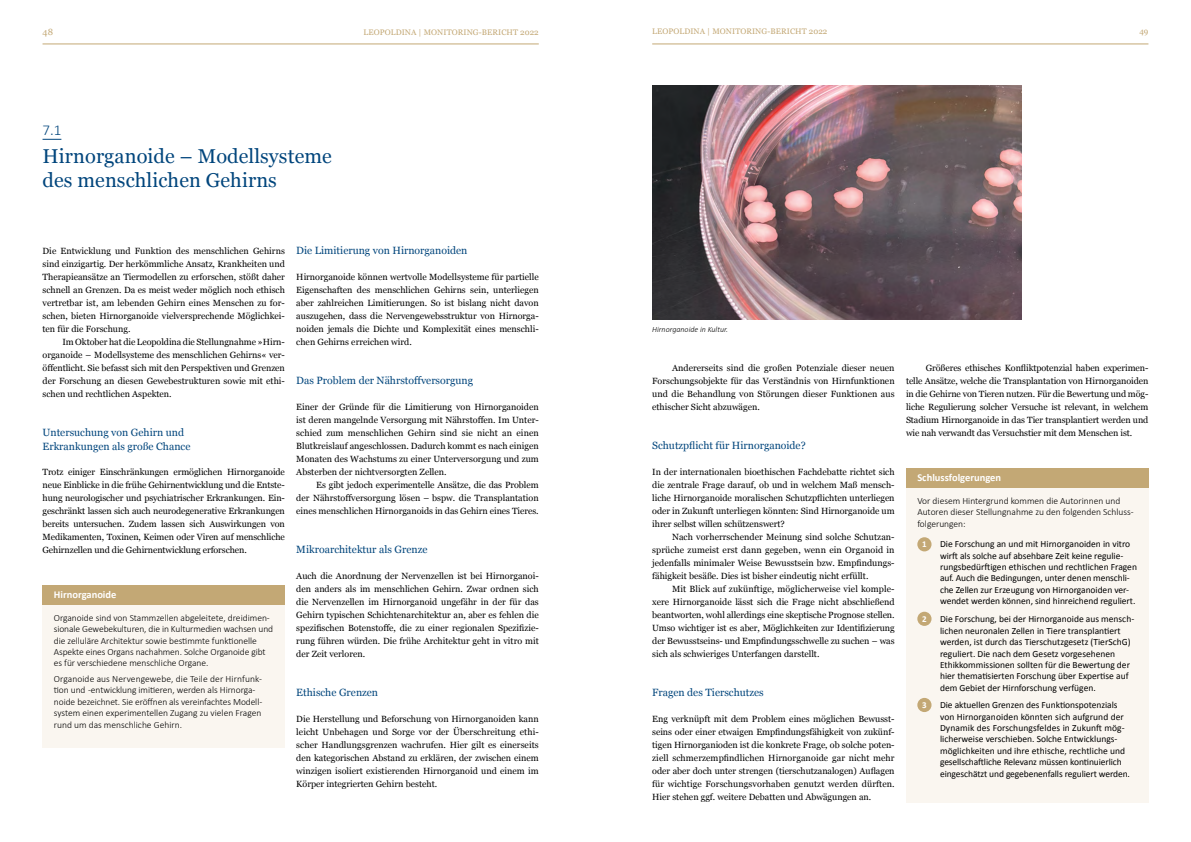
<style>
.page{position:relative;width:1191px;height:842px;background:#fff}
.page>*{position:absolute;margin:0;border:0;box-sizing:border-box;transform-origin:0 0}
.t1{font:20px/24px "Georgia";letter-spacing:.005em;color:#00457c}
.t2{font:300 15px "Calibri";color:#00457c}
.t3{font:10.5px/14px "Georgia";color:#00457c}
.t4{font:700 10.5px "Calibri";color:#fff}
.t5{font:9.5px/11.4px "Calibri";color:#000}
.t6{font:300 9.5px/11.4px "Calibri";letter-spacing:-.005em;color:#000}
.t7{font:9px/13px "Georgia";color:#000;text-align:justify}
.t8{font:700 9px "Calibri";color:#fff}
.t9{font:9px "Georgia";color:#c3a875}
.t10{font:8px "Georgia";letter-spacing:.01em;color:#c3a875}
.t11{font:italic 300 8px "Calibri";color:#000}
</style>
<div class="page">
<hr style="left:43px;top:44px;width:496px;height:1px;background:#c3a875">
<hr style="left:652px;top:44px;width:496px;height:1px;background:#c3a875">
<div style="left:906px;top:468px;width:242px;height:21px;background:#c3a875"></div>
<div style="left:906px;top:488px;width:242px;height:314px;background:#faf6f0"></div>
<div style="left:917px;top:612px;width:14px;height:14px;background:#c3a875;border-radius:50%"></div>
<div style="left:917px;top:698px;width:14px;height:14px;background:#c3a875;border-radius:50%"></div>
<div style="left:917px;top:537px;width:14px;height:14px;background:#c3a875;border-radius:50%"></div>
<svg style="left:43px;top:139px;width:18px;height:1px"></svg>
<div style="left:43px;top:585px;width:242px;height:21px;background:#c3a875"></div>
<div style="left:43px;top:605px;width:242px;height:143px;background:#faf6f0"></div>
<img style="left:652px;top:85px;width:369px;height:234px">
<p class="t9" style="left:43px;top:25px;width:12px">48</p>
<p class="t10" style="left:363px;top:26px;width:177px">LEOPOLDINA | MONITORING-BERICHT 2022</p>
<p class="t10" style="left:652px;top:26px;width:177px">LEOPOLDINA | MONITORING-BERICHT 2022</p>
<p class="t10" style="left:1139px;top:26px;width:11px">49</p>
<h2 class="t2" style="left:43px;top:121px;width:20px">7.1</h2>
<h1 class="t1" style="left:43px;top:143px;width:291px">Hirnorganoide – Modellsysteme des menschlichen Gehirns</h1>
<p class="t7" style="left:43px;top:244px;width:244px">Die Entwicklung und Funktion des menschlichen Gehirns sind einzigartig. Der herkömmliche Ansatz, Krankheiten und Therapieansätze an Tiermodellen zu erforschen, stößt daher schnell an Grenzen. Da es meist weder möglich noch ethisch vertretbar ist, am lebenden Gehirn eines Menschen zu for&shy;schen, bieten Hirnorganoide vielversprechende Möglichkei&shy;ten für die Forschung.</p>
<p class="t7" style="left:43px;top:335px;width:244px;text-indent:20px">Im Oktober hat die Leopoldina die Stellungnahme »Hirn&shy;organoide – Modellsysteme des menschlichen Gehirns« ver&shy;öffentlicht. Sie befasst sich mit den Perspektiven und Grenzen der Forschung an diesen Gewebestrukturen sowie mit ethi&shy;schen und rechtlichen Aspekten.</p>
<p class="t3" style="left:43px;top:425px;width:149px">Untersuchung von Gehirn und<br>Erkrankungen als große Chance</p>
<p class="t7" style="left:43px;top:465px;width:244px">Trotz einiger Einschränkungen ermöglichen Hirnorganoide neue Einblicke in die frühe Gehirnentwicklung und die Entste&shy;hung neurologischer und psychiatrischer Erkrankungen. Ein&shy;geschränkt lassen sich auch neurodegenerative Erkrankungen bereits untersuchen. Zudem lassen sich Auswirkungen von Medikamenten, Toxinen, Keimen oder Viren auf menschliche Gehirnzellen und die Gehirnentwicklung erforschen.</p>
<p class="t4" style="left:54px;top:588px;width:64px">Hirnorganoide</p>
<p class="t6" style="left:54px;top:612px;width:221px">Organoide sind von Stammzellen abgeleitete, dreidimen&shy;sionale Gewebekulturen, die in Kulturmedien wachsen und die zelluläre Architektur sowie bestimmte funktionelle Aspekte eines Organs nachahmen. Solche Organoide gibt es für verschiedene menschliche Organe.</p>
<p class="t6" style="left:54px;top:673px;width:210px">Organoide aus Nervengewebe, die Teile der Hirnfunk&shy;tion und -entwicklung imitieren, werden als Hirnorga&shy;noide bezeichnet. Sie eröffnen als vereinfachtes Modell&shy;system einen experimentellen Zugang zu vielen Fragen rund um das menschliche Gehirn.</p>
<p class="t3" style="left:296px;top:243px;width:173px">Die Limitierung von Hirnorganoiden</p>
<p class="t7" style="left:296px;top:270px;width:244px">Hirnorganoide können wertvolle Modellsysteme für partielle Eigenschaften des menschlichen Gehirns sein, unterliegen aber zahlreichen Limitierungen. So ist bislang nicht davon auszugehen, dass die Nervengewebsstruktur von Hirnorga&shy;noiden jemals die Dichte und Komplexität eines menschli&shy;chen Gehirns erreichen wird.</p>
<p class="t3" style="left:296px;top:373px;width:178px">Das Problem der Nährstoffversorgung</p>
<p class="t7" style="left:296px;top:400px;width:244px">Einer der Gründe für die Limitierung von Hirnorganoiden ist deren mangelnde Versorgung mit Nährstoffen. Im Unter&shy;schied zum menschlichen Gehirn sind sie nicht an einen Blutkreislauf angeschlossen. Dadurch kommt es nach einigen Monaten des Wachstums zu einer Unterversorgung und zum Absterben der nichtversorgten Zellen.</p>
<p class="t7" style="left:296px;top:478px;width:244px;text-indent:20px">Es gibt jedoch experimentelle Ansätze, die das Problem der Nährstoffversorgung lösen – bspw. die Transplantation eines menschlichen Hirnorganoids in das Gehirn eines Tieres.</p>
<p class="t3" style="left:296px;top:542px;width:133px">Mikroarchitektur als Grenze</p>
<p class="t7" style="left:296px;top:569px;width:244px">Auch die Anordnung der Nervenzellen ist bei Hirnorganoi&shy;den anders als im menschlichen Gehirn. Zwar ordnen sich die Nervenzellen im Hirnorganoid ungefähr in der für das Gehirn typischen Schichtenarchitektur an, aber es fehlen die spezifischen Botenstoffe, die zu einer regionalen Spezifizie&shy;rung führen würden. Die frühe Architektur geht in vitro mit der Zeit verloren.</p>
<p class="t3" style="left:296px;top:685px;width:83px">Ethische Grenzen</p>
<p class="t7" style="left:296px;top:712px;width:244px">Die Herstellung und Beforschung von Hirnorganoiden kann leicht Unbehagen und Sorge vor der Überschreitung ethi&shy;scher Handlungsgrenzen wachrufen. Hier gilt es einerseits den kategorischen Abstand zu erklären, der zwischen einem winzigen isoliert existierenden Hirnorganoid und einem im Körper integrierten Gehirn besteht.</p>
<p class="t11" style="left:652px;top:324px;width:77px">Hirnorganoide in Kultur.</p>
<p class="t7" style="left:652px;top:361px;width:244px;text-indent:20px">Andererseits sind die großen Potenziale dieser neuen Forschungsobjekte für das Verständnis von Hirnfunktionen und die Behandlung von Störungen dieser Funktionen aus ethischer Sicht abzuwägen.</p>
<p class="t3" style="left:652px;top:438px;width:155px">Schutzpflicht für Hirnorganoide?</p>
<p class="t7" style="left:652px;top:465px;width:244px">In der internationalen bioethischen Fachdebatte richtet sich die zentrale Frage darauf, ob und in welchem Maß mensch&shy;liche Hirnorganoide moralischen Schutzpflichten unterliegen oder in Zukunft unterliegen könnten: Sind Hirnorganoide um ihrer selbst willen schützenswert?</p>
<p class="t7" style="left:652px;top:530px;width:244px;text-indent:20px">Nach vorherrschender Meinung sind solche Schutzan&shy;sprüche zumeist erst dann gegeben, wenn ein Organoid in jedenfalls minimaler Weise Bewusstsein bzw. Empfindungs&shy;fähigkeit besäße. Dies ist bisher eindeutig nicht erfüllt.</p>
<p class="t7" style="left:652px;top:582px;width:244px;text-indent:20px">Mit Blick auf zukünftige, möglicherweise viel komple&shy;xere Hirnorganoide lässt sich die Frage nicht abschließend beantworten, wohl allerdings eine skeptische Prognose stellen.<br>Umso wichtiger ist es aber, Möglichkeiten zur Identifizierung der Bewusstseins- und Empfindungsschwelle zu suchen – was sich als schwieriges Unterfangen darstellt.</p>
<p class="t3" style="left:652px;top:685px;width:113px">Fragen des Tierschutzes</p>
<p class="t7" style="left:652px;top:712px;width:244px">Eng verknüpft mit dem Problem eines möglichen Bewusst&shy;seins oder einer etwaigen Empfindungsfähigkeit von zukünf&shy;tigen Hirnorganioden ist die konkrete Frage, ob solche poten&shy;ziell schmerzempfindlichen Hirnorganoide gar nicht mehr oder aber doch unter strengen (tierschutzanalogen) Auflagen für wichtige Forschungsvorhaben genutzt werden dürften.<br>Hier stehen ggf. weitere Debatten und Abwägungen an.</p>
<p class="t7" style="left:906px;top:361px;width:244px;text-indent:20px">Größeres ethisches Konfliktpotenzial haben experimen&shy;telle Ansätze, welche die Transplantation von Hirnorganoiden in die Gehirne von Tieren nutzen. Für die Bewertung und mög&shy;liche Regulierung solcher Versuche ist relevant, in welchem Stadium Hirnorganoide in das Tier transplantiert werden und wie nah verwandt das Versuchstier mit dem Menschen ist.</p>
<p class="t4" style="left:917px;top:471px;width:85px">Schlussfolgerungen</p>
<p class="t6" style="left:917px;top:495px;width:218px">Vor diesem Hintergrund kommen die Autorinnen und<br>Autoren dieser Stellungnahme zu den folgenden Schluss&shy;folgerungen:</p>
<p class="t8" style="left:922px;top:539px;width:6px">1</p>
<p class="t5" style="left:940px;top:538px;width:198px">Die Forschung an und mit Hirnorganoiden in vitro wirft als solche auf absehbare Zeit keine regulie&shy;rungsbedürftigen ethischen und rechtlichen Fragen auf. Auch die Bedingungen, unter denen menschli&shy;che Zellen zur Erzeugung von Hirnorganoiden ver&shy;wendet werden können, sind hinreichend reguliert.</p>
<p class="t8" style="left:922px;top:613px;width:6px">2</p>
<p class="t5" style="left:940px;top:613px;width:196px">Die Forschung, bei der Hirnorganoide aus mensch&shy;lichen neuronalen Zellen in Tiere transplantiert werden, ist durch das Tierschutzgesetz (TierSchG) reguliert. Die nach dem Gesetz vorgesehenen Ethikkommissionen sollten für die Bewertung der hier thematisierten Forschung über Expertise auf dem Gebiet der Hirnforschung verfügen.</p>
<p class="t8" style="left:922px;top:699px;width:6px">3</p>
<p class="t5" style="left:940px;top:699px;width:191px">Die aktuellen Grenzen des -Funktionspotenzials von Hirnorganoiden könnten sich aufgrund der Dynamik des Forschungsfeldes in Zukunft mög&shy;licherweise verschieben. Solche Entwicklungs&shy;möglichkeiten und ihre ethische, rechtliche und gesellschaftliche Relevanz müssen kontinuierlich eingeschätzt und gegebenenfalls reguliert werden.</p>
</div>
